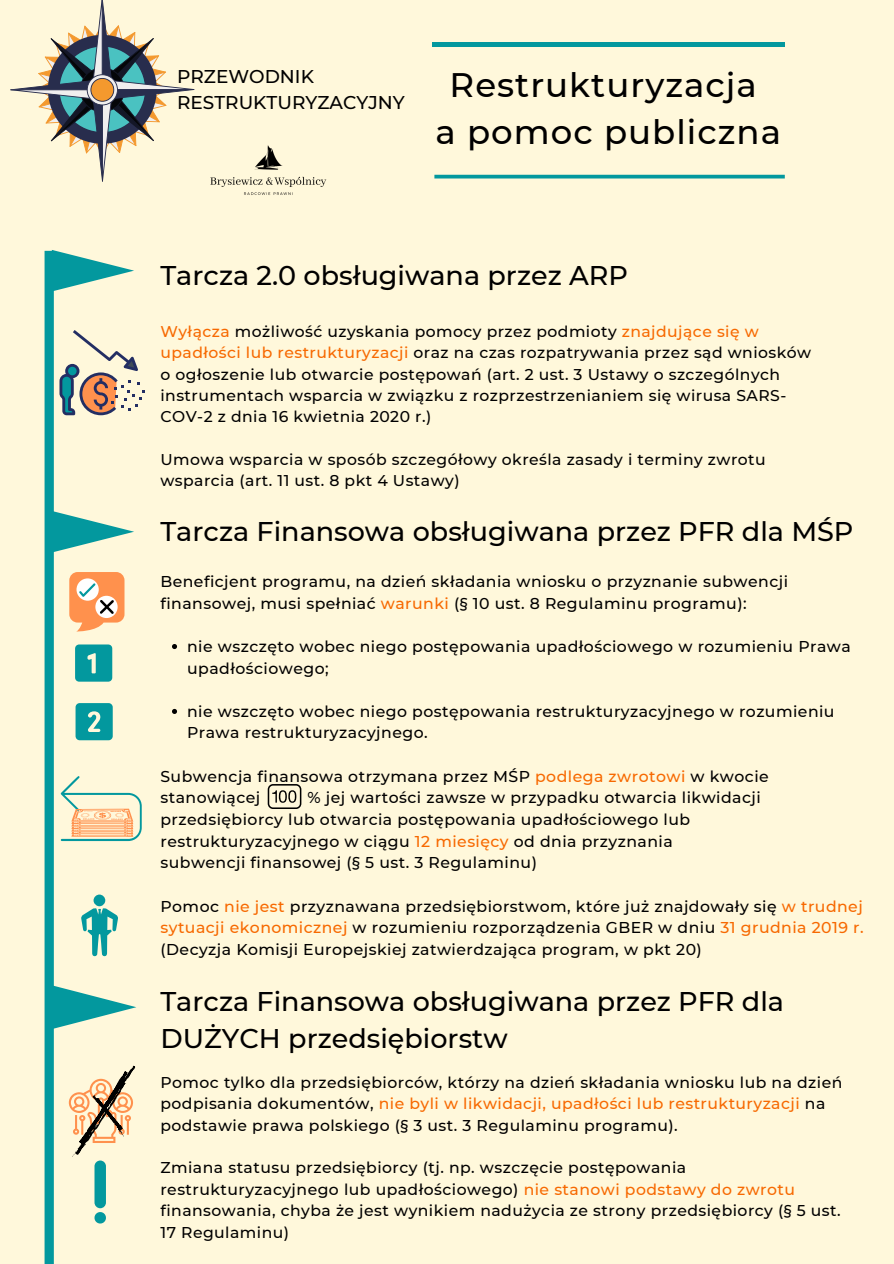
<style>
.page{position:relative;width:894px;height:1264px;background:#fff}
.page>*{position:absolute;margin:0;border:0;box-sizing:border-box;transform-origin:0 0}
.t1{font:500 33.9px/47.2px "Montserrat";letter-spacing:.03em;color:#000;text-align:center}
.t2{font:500 27px/37.5px "Montserrat";color:#000}
.t3{font:500 18.45px/25.3px "Montserrat";color:#000}
.t4{font:500 15.6px/21.6px "Montserrat";letter-spacing:.03em;color:#000}
.s1{color:#f76901}
</style>
<div class="page">
<div style="left:0;top:0;width:893px;height:1263px;background:#fff8db"></div>
<hr style="left:432px;top:43px;width:352px;height:4px;background:#03989e">
<svg style="left:172px;top:644px;width:5px;height:5px"></svg>
<svg style="left:172px;top:709px;width:5px;height:5px"></svg>
<svg style="left:434px;top:175px;width:350px;height:3px"></svg>
<svg style="left:10px;top:0;width:184px;height:181px"></svg>
<img style="left:210px;top:145px;width:117px;height:50px">
<svg style="left:267px;top:784px;width:34px;height:24px"></svg>
<svg style="left:45px;top:250px;width:100px;height:1013px"></svg>
<p class="t3" style="left:177px;top:64px;width:229px">PRZEWODNIK<br>RESTRUKTURYZACYJNY</p>
<h1 class="t1" style="left:435px;top:61px;width:347px">Restrukturyzacja<br>a pomoc publiczna</h1>
<h2 class="t2" style="left:160px;top:256px;width:469px">Tarcza 2.0 obsługiwana przez ARP</h2>
<p class="t4" style="left:160px;top:320px;width:652px"><span class="s1">Wyłącza</span> możliwość uzyskania pomocy przez podmioty <span class="s1">znajdujące się w upadłości lub restrukturyzacji</span> oraz na czas rozpatrywania przez sąd wniosków o ogłoszenie lub otwarcie postępowań (art. 2 ust. 3 Ustawy o szczególnych instrumentach wsparcia w związku z rozprzestrzenianiem się wirusa SARS-COV-2 z dnia 16 kwietnia 2020 r.)</p>
<p class="t4" style="left:160px;top:449px;width:606px">Umowa wsparcia w sposób szczegółowy określa zasady i terminy zwrotu wsparcia (art. 11 ust. 8 pkt 4 Ustawy)</p>
<h2 class="t2" style="left:160px;top:512px;width:694px">Tarcza Finansowa obsługiwana przez PFR dla MŚP</h2>
<p class="t4" style="left:160px;top:570px;width:629px">Beneficjent programu, na dzień składania wniosku o przyznanie subwencji finansowej, musi spełniać <span class="s1">warunki</span> (§ 10 ust. 8 Regulaminu programu):</p>
<p class="t4" style="left:187px;top:635px;width:665px">nie wszczęto wobec niego postępowania upadłościowego w rozumieniu Prawa upadłościowego;</p>
<p class="t4" style="left:187px;top:700px;width:648px">nie wszczęto wobec niego postępowania restrukturyzacyjnego w rozumieniu<br>Prawa restrukturyzacyjnego.</p>
<p class="t4" style="left:160px;top:765px;width:609px">Subwencja finansowa otrzymana przez MŚP <span class="s1">podlega zwrotowi</span> w kwocie stanowiącej</p>
<p class="t4" style="left:160px;top:787px;width:601px;text-indent:147px">% jej wartości zawsze w przypadku otwarcia likwidacji przedsiębiorcy lub otwarcia postępowania upadłościowego lub restrukturyzacyjnego w ciągu <span class="s1">12 miesięcy</span> od dnia przyznania subwencji finansowej (§ 5 ust. 3 Regulaminu)</p>
<p class="t4" style="left:160px;top:895px;width:704px;text-align:justify">Pomoc <span class="s1">nie jest</span> przyznawana przedsiębiorstwom, które już znajdowały się <span class="s1">w trudnej sytuacji ekonomicznej</span> w rozumieniu rozporządzenia GBER w dniu <span class="s1">31 grudnia 2019 r. </span>(Decyzja Komisji Europejskiej zatwierdzająca program, w pkt 20)</p>
<h2 class="t2" style="left:160px;top:982px;width:625px">Tarcza Finansowa obsługiwana przez PFR dla<br>DUŻYCH przedsiębiorstw</h2>
<p class="t4" style="left:160px;top:1071px;width:683px">Pomoc tylko dla przedsiębiorców, którzy na dzień składania wniosku lub na dzień podpisania dokumentów, <span class="s1">nie byli w likwidacji, upadłości lub restrukturyzacji</span> na podstawie prawa polskiego (§ 3 ust. 3 Regulaminu programu).</p>
<p class="t4" style="left:160px;top:1157px;width:681px">Zmiana statusu przedsiębiorcy (tj. np. wszczęcie postępowania restrukturyzacyjnego lub upadłościowego) <span class="s1">nie stanowi podstawy do zwrotu </span>finansowania, chyba że jest wynikiem nadużycia ze strony przedsiębiorcy (§ 5 ust.<br>17 Regulaminu)</p>
</div>
